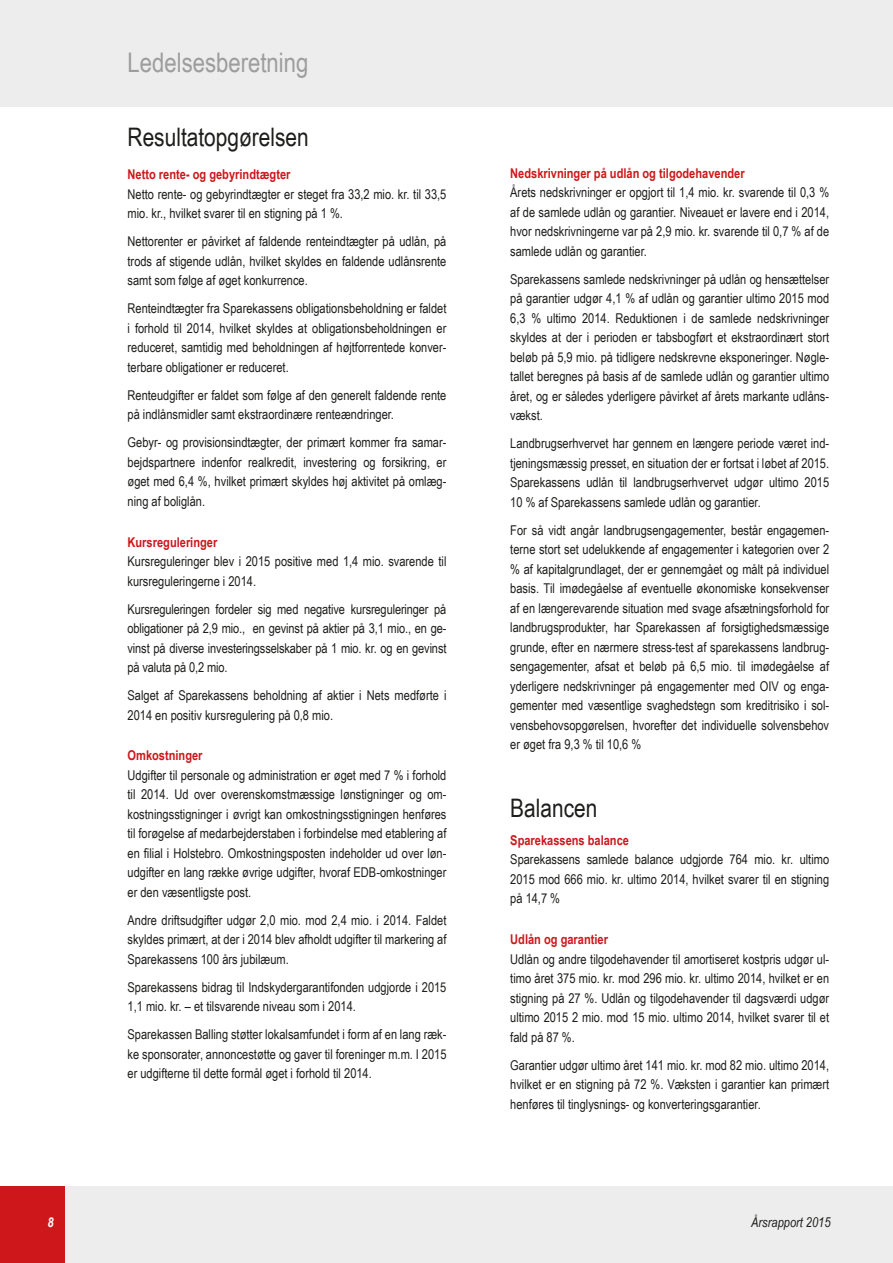
<style>
.page{position:relative;width:893px;height:1263px;background:#fff}
.page>*{position:absolute;margin:0;border:0;box-sizing:border-box;transform-origin:0 0}
.t1{font:27px "Arial Narrow";color:#9d9d9d}
.t2{font:25.5px "Arial Narrow";color:#1d1d1b}
.t3{font:13.5px/19.5px "Arial Narrow";color:#1d1d1b;text-align:justify}
.t4{font:700 13.5px "Arial Narrow";color:#cd171a}
.t5{font:italic 13.5px "Arial Narrow";color:#1d1d1b}
.t6{font:italic 700 13.5px "Arial Narrow";color:#fff}
</style>
<div class="page">
<div style="left:65px;top:1186px;width:828px;height:77px;background:#ededed"></div>
<div style="left:0;top:1186px;width:65px;height:77px;background:#cd171a"></div>
<div style="left:0;top:0;width:893px;height:106px;background:#ededed"></div>
<h1 class="t1" style="left:128px;top:43px;width:182px">Ledelsesberetning</h1>
<h2 class="t2" style="left:128px;top:118px;width:183px">Resultatopgørelsen</h2>
<p class="t4" style="left:128px;top:164px;width:164px">Netto rente- og gebyrindtægter</p>
<p class="t3" style="left:128px;top:184px;width:320px">Netto rente- og gebyrindtægter er steget fra 33,2 mio. kr. til 33,5 mio. kr., hvilket svarer til en stigning på 1 %.</p>
<p class="t3" style="left:128px;top:231px;width:320px">Nettorenter er påvirket af faldende renteindtægter på udlån, på trods af stigende udlån, hvilket skyldes en faldende udlånsrente samt som følge af øget konkurrence.</p>
<p class="t3" style="left:128px;top:298px;width:320px">Renteindtægter fra Sparekassens obligationsbeholdning er faldet i forhold til 2014, hvilket skyldes at obligationsbeholdningen er reduceret, samtidig med beholdningen af højtforrentede konver&shy;terbare obligationer er reduceret.</p>
<p class="t3" style="left:128px;top:385px;width:320px">Renteudgifter er faldet som følge af den generelt faldende rente på indlånsmidler samt ekstraordinære renteændringer.</p>
<p class="t3" style="left:128px;top:432px;width:320px">Gebyr- og provisionsindtægter, der primært kommer fra samar&shy;bejdspartnere indenfor realkredit, investering og forsikring, er øget med 6,4 %, hvilket primært skyldes høj aktivitet på omlæg&shy;ning af boliglån.</p>
<p class="t4" style="left:128px;top:532px;width:91px">Kursreguleringer</p>
<p class="t3" style="left:128px;top:551px;width:320px">Kursreguleringer blev i 2015 positive med 1,4 mio. svarende til kursreguleringerne i 2014.</p>
<p class="t3" style="left:128px;top:598px;width:320px">Kursreguleringen fordeler sig med negative kursreguleringer på obligationer på 2,9 mio., en gevinst på aktier på 3,1 mio., en ge&shy;vinst på diverse investeringsselskaber på 1 mio. kr. og en gevinst på valuta på 0,2 mio.</p>
<p class="t3" style="left:128px;top:685px;width:320px">Salget af Sparekassens beholdning af aktier i Nets medførte i<br>2014 en positiv kursregulering på 0,8 mio.</p>
<p class="t4" style="left:128px;top:745px;width:77px">Omkostninger</p>
<p class="t3" style="left:128px;top:765px;width:320px">Udgifter til personale og administration er øget med 7 % i forhold til 2014. Ud over overenskomstmæssige lønstigninger og om&shy;kostningsstigninger i øvrigt kan omkostningsstigningen henføres til forøgelse af medarbejderstaben i forbindelse med etablering af en filial i Holstebro. Omkostningsposten indeholder ud over løn&shy;udgifter en lang række øvrige udgifter, hvoraf EDB-omkostninger er den væsentligste post.</p>
<p class="t3" style="left:128px;top:910px;width:320px">Andre driftsudgifter udgør 2,0 mio. mod 2,4 mio. i 2014. Faldet skyldes primært, at der i 2014 blev afholdt udgifter til markering af Sparekassens 100 års jubilæum.</p>
<p class="t3" style="left:128px;top:977px;width:320px">Sparekassens bidrag til Indskydergarantifonden udgjorde i 2015<br>1,1 mio. kr. – et tilsvarende niveau som i 2014.</p>
<p class="t3" style="left:128px;top:1024px;width:320px">Sparekassen Balling støtter lokalsamfundet i form af en lang ræk&shy;ke sponsorater, annoncestøtte og gaver til foreninger m.m. I 2015 er udgifterne til dette formål øget i forhold til 2014.</p>
<p class="t4" style="left:510px;top:163px;width:236px">Nedskrivninger på udlån og tilgodehavender</p>
<p class="t3" style="left:510px;top:182px;width:320px">Årets nedskrivninger er opgjort til 1,4 mio. kr. svarende til 0,3 % af de samlede udlån og garantier. Niveauet er lavere end i 2014, hvor nedskrivningerne var på 2,9 mio. kr. svarende til 0,7 % af de samlede udlån og garantier.</p>
<p class="t3" style="left:510px;top:269px;width:320px">Sparekassens samlede nedskrivninger på udlån og hensættelser på garantier udgør 4,1 % af udlån og garantier ultimo 2015 mod 6,3 % ultimo 2014. Reduktionen i de samlede nedskrivninger skyldes at der i perioden er tabsbogført et ekstraordinært stort beløb på 5,9 mio. på tidligere nedskrevne eksponeringer. Nøgle&shy;tallet beregnes på basis af de samlede udlån og garantier ultimo året, og er således yderligere påvirket af årets markante udlåns&shy;vækst.</p>
<p class="t3" style="left:510px;top:433px;width:320px;text-align:left">Landbrugserhvervet har gennem en længere periode været ind&shy;tjeningsmæssig presset, en situation der er fortsat i løbet af 2015.<br>Sparekassens udlån til landbrugserhvervet udgør ultimo 2015<br>10 % af Sparekassens samlede udlån og garantier.</p>
<p class="t3" style="left:510px;top:520px;width:320px">For så vidt angår landbrugsengagementer, består engagemen&shy;terne stort set udelukkende af engagementer i kategorien over 2 % af kapitalgrundlaget, der er gennemgået og målt på individuel basis. Til imødegåelse af eventuelle økonomiske konsekvenser af en længerevarende situation med svage afsætningsforhold for landbrugsprodukter, har Sparekassen af forsigtighedsmæssige grunde, efter en nærmere stress-test af sparekassens landbrug&shy;sengagementer, afsat et beløb på 6,5 mio. til imødegåelse af yderligere nedskrivninger på engagementer med OIV og enga&shy;gementer med væsentlige svaghedstegn som kreditrisiko i sol&shy;vensbehovsopgørelsen, hvorefter det individuelle solvensbehov er øget fra 9,3 % til 10,6 %</p>
<h2 class="t2" style="left:510px;top:789px;width:89px">Balancen</h2>
<p class="t4" style="left:510px;top:830px;width:120px">Sparekassens balance</p>
<p class="t3" style="left:510px;top:849px;width:320px">Sparekassens samlede balance udgjorde 764 mio. kr. ultimo 2015 mod 666 mio. kr. ultimo 2014, hvilket svarer til en stigning på 14,7 %</p>
<p class="t4" style="left:510px;top:929px;width:99px">Udlån og garantier</p>
<p class="t3" style="left:510px;top:948px;width:320px">Udlån og andre tilgodehavender til amortiseret kostpris udgør ul&shy;timo året 375 mio. kr. mod 296 mio. kr. ultimo 2014, hvilket er en stigning på 27 %. Udlån og tilgodehavender til dagsværdi udgør ultimo 2015 2 mio. mod 15 mio. ultimo 2014, hvilket svarer til et fald på 87 %.</p>
<p class="t3" style="left:510px;top:1054px;width:320px">Garantier udgør ultimo året 141 mio. kr. mod 82 mio. ultimo 2014, hvilket er en stigning på 72 %. Væksten i garantier kan primært henføres til tinglysnings- og konverteringsgarantier.</p>
<p class="t6" style="left:47px;top:1212px;width:8px">8</p>
<p class="t5" style="left:751px;top:1213px;width:81px">Årsrapport 2015</p>
</div>
